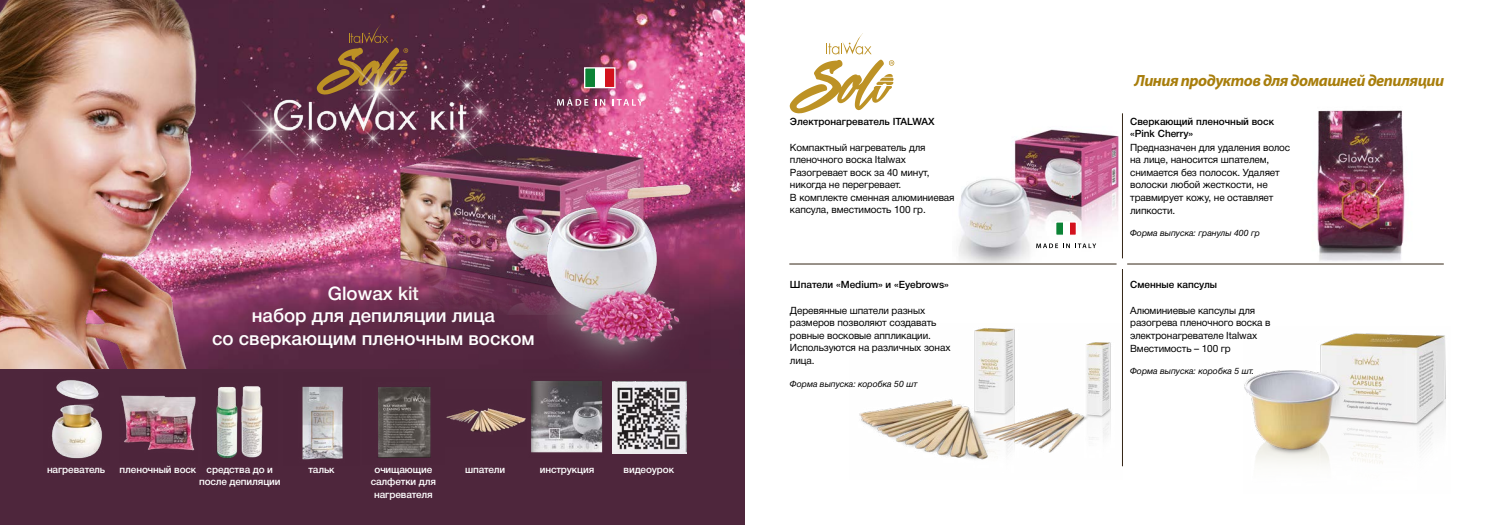
<style>
.page{position:relative;width:1489px;height:525px;background:#fff}
.page>*{position:absolute;margin:0;border:0;box-sizing:border-box;transform-origin:0 0}
.t1{font:500 18.75px/22.5px "Helvetica Neue Cyr";color:#fff;text-align:center}
.t2{font:italic 700 16.25px "Myriad Pro";letter-spacing:-.03em;color:#a87e0c}
.t3{font:10px/12.5px "Helvetica Neue Cyr";letter-spacing:-.01em;color:#000}
.t4{font:500 10px/12.5px "Helvetica Neue Cyr";letter-spacing:-.01em;color:#fff}
.t5{font:500 10px/12px "Helvetica Neue Cyr";color:#000}
.t6{font:italic 8.75px "Helvetica Neue Cyr";color:#000}
</style>
<div class="page">
<img style="left:958px;top:129px;width:164px;height:133px">
<img style="left:1317px;top:110px;width:88px;height:151px">
<img style="left:0;top:0;width:744px;height:524px">
<img style="left:0;top:0;width:273px;height:369px">
<img style="left:377px;top:127px;width:301px;height:187px">
<img style="left:524px;top:173px;width:187px;height:200px">
<svg style="left:557px;top:99px;width:31px;height:7px"></svg>
<svg style="left:595px;top:99px;width:10px;height:7px"></svg>
<svg style="left:612px;top:99px;width:31px;height:7px"></svg>
<svg style="left:583px;top:66px;width:33px;height:23px"></svg>
<svg style="left:1036px;top:243px;width:60px;height:5px"></svg>
<svg style="left:1054px;top:220px;width:23px;height:16px"></svg>
<img style="left:43px;top:373px;width:66px;height:92px">
<img style="left:119px;top:387px;width:78px;height:75px">
<img style="left:203px;top:373px;width:75px;height:92px">
<img style="left:283px;top:373px;width:76px;height:92px">
<img style="left:362px;top:377px;width:82px;height:87px">
<img style="left:445px;top:389px;width:81px;height:57px">
<img style="left:528px;top:376px;width:76px;height:81px">
<img style="left:612px;top:381px;width:74px;height:72px">
<hr style="left:1122px;top:113px;width:1px;height:145px;background:#342516">
<hr style="left:1122px;top:269px;width:1px;height:197px;background:#342516">
<hr style="left:789px;top:263px;width:327px;height:1px;background:#342516">
<hr style="left:1127px;top:263px;width:316px;height:1px;background:#342516">
<img style="left:1244px;top:333px;width:202px;height:132px">
<img style="left:859px;top:328px;width:252px;height:132px">
<svg style="left:317px;top:24px;width:91px;height:39px;background:#5d333a"></svg>
<svg style="left:826px;top:33px;width:45px;height:21px"></svg>
<svg style="left:789px;top:60px;width:105px;height:53px"></svg>
<img style="left:217px;top:63px;width:291px;height:109px">
<h1 class="t1" style="left:212px;top:282px;width:324px">Glowax kit<br>набор для депиляции лица<br>со сверкающим пленочным воском</h1>
<p class="t4" style="left:47px;top:463px;width:60px">нагреватель</p>
<p class="t4" style="left:199px;top:463px;width:83px;text-indent:-79px">пленочный воск средства до и после депиляции</p>
<p class="t4" style="left:308px;top:463px;width:28px">тальк</p>
<p class="t4" style="left:371px;top:463px;width:67px;text-align:center">очищающие салфетки для нагревателя</p>
<p class="t4" style="left:465px;top:463px;width:42px">шпатели</p>
<p class="t4" style="left:540px;top:463px;width:56px">инструкция</p>
<p class="t4" style="left:623px;top:463px;width:52px">видеоурок</p>
<p class="t5" style="left:790px;top:115px;width:146px">Электронагреватель ITALWAX</p>
<p class="t3" style="left:790px;top:141px;width:166px">Компактный нагреватель для пленочного воска Italwax<br>Разогревает воск за 40 минут, никогда не перегревает.<br>В комплекте сменная алюминиевая капсула, вместимость 100 гр.</p>
<p class="t5" style="left:790px;top:278px;width:160px">Шпатели «Medium» и «Eyebrows»</p>
<p class="t3" style="left:790px;top:304px;width:162px">Деревянные шпатели разных размеров позволяют создавать ровные восковые аппликации.<br>Используются на различных зонах лица.</p>
<p class="t6" style="left:790px;top:378px;width:129px">Форма выпуска: коробка 50 шт</p>
<h2 class="t2" style="left:1134px;top:70px;width:311px">Линия продуктов для домашней депиляции</h2>
<p class="t5" style="left:1130px;top:115px;width:145px">Сверкающий пленочный воск «Pink Cherry»</p>
<p class="t3" style="left:1130px;top:141px;width:162px">Предназначен для удаления волос на лице, наносится шпателем, снимается без полосок. Удаляет волоски любой жесткости, не травмирует кожу, не оставляет липкости.</p>
<p class="t6" style="left:1130px;top:228px;width:131px">Форма выпуска: гранулы 400 гр</p>
<p class="t5" style="left:1130px;top:278px;width:88px">Сменные капсулы</p>
<p class="t3" style="left:1130px;top:304px;width:142px">Алюминиевые капсулы для разогрева пленочного воска в электронагревателе Italwax<br>Вместимость – 100 гр</p>
<p class="t6" style="left:1130px;top:366px;width:126px">Форма выпуска: коробка 5 шт.</p>
</div>
